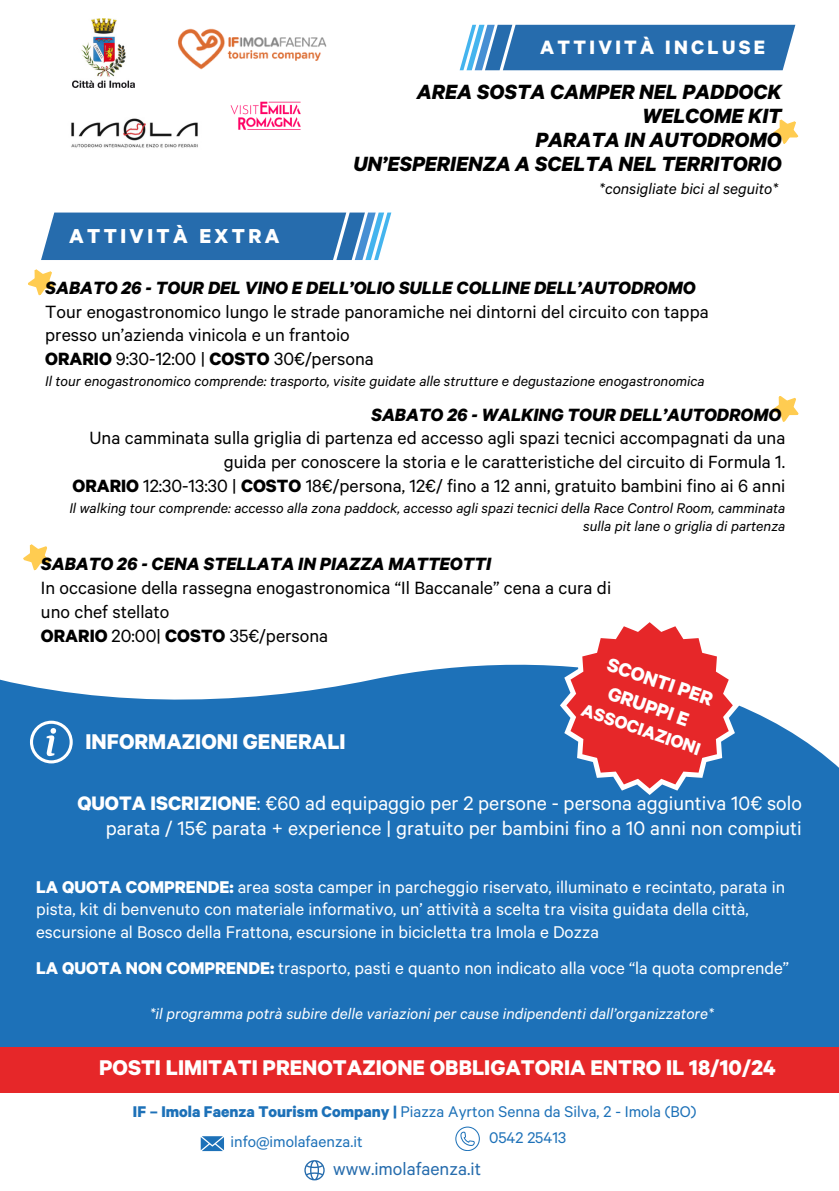
<style>
.page{position:relative;width:839px;height:1191px;background:#fff}
.page>*{position:absolute;margin:0;border:0;box-sizing:border-box;transform-origin:0 0}
.t1{font:700 24px "Calibre";color:#fff}
.t2{font:italic 700 23.2px/24px "Calibre";color:#000;text-align:right}
.t3{font:700 22.8px "Calibre";letter-spacing:.15em;color:#fff}
.t4{font:22px/25.6px "Calibre";color:#fff;text-align:right}
.t5{font:700 21.8px "Calibre";letter-spacing:.15em;color:#fff}
.t6{font:700 21.6px "Calibre";color:#fff}
.t7{font:20px/23.8px "Calibre";color:#000}
.t8{font:20px "Calibre";color:#266cad}
.t9{font:700 20px "Calibre";color:#fff}
.t10{font:19.2px/22.4px "Calibre";color:#fff}
.t11{font:17.4px "Calibre";color:#1d71b8}
.t12{font:italic 17.2px "Calibre";color:#fff}
.t13{font:italic 17.2px "Calibre";color:#000}
.t14{font:italic 15.8px/18.4px "Calibre";color:#000;text-align:right}
.s1{font-weight:700;font-style:italic}
.s2{font-weight:700}
</style>
<div class="page">
<div style="left:0;top:622px;width:838px;height:471px;background:#1d71b8"></div>
<svg style="left:773px;top:119px;width:26px;height:25px"></svg>
<svg style="left:459px;top:25px;width:336px;height:45px;background:#3779b5"></svg>
<svg style="left:0;top:622px;width:838px;height:145px"></svg>
<svg style="left:28px;top:213px;width:363px;height:83px"></svg>
<svg style="left:772px;top:396px;width:27px;height:26px"></svg>
<svg style="left:23px;top:544px;width:27px;height:27px"></svg>
<div style="left:0;top:1047px;width:838px;height:46px;background:#e62729"></div>
<img style="left:178px;top:28px;width:149px;height:42px">
<svg style="left:201px;top:1136px;width:23px;height:15px"></svg>
<svg style="left:455px;top:1127px;width:24px;height:24px"></svg>
<svg style="left:304px;top:1160px;width:21px;height:20px"></svg>
<svg style="left:560px;top:622px;width:179px;height:173px"></svg>
<img style="left:71px;top:118px;width:127px;height:30px">
<img style="left:73px;top:18px;width:61px;height:69px">
<img style="left:230px;top:101px;width:71px;height:29px">
<p class="t5" style="left:540px;top:40px;width:226px">ATTIVITÀ INCLUSE</p>
<h4 class="t2" style="left:353px;top:83px;width:430px">AREA SOSTA CAMPER NEL PADDOCK<br>WELCOME KIT<br>PARATA IN AUTODROMO<br>UN’ESPERIENZA A SCELTA NEL TERRITORIO</h4>
<h1 class="t3" style="left:69px;top:228px;width:212px">ATTIVITÀ EXTRA</h1>
<h3 class="t13" style="left:599px;top:183px;width:180px">*consigliate bici al seguito*</h3>
<p class="t7" style="left:45px;top:279px;width:665px"><span class="s1">SABATO 26 - TOUR DEL VINO E DELL’OLIO SULLE COLLINE DELL’AUTODROMO </span>Tour enogastronomico lungo le strade panoramiche nei dintorni del circuito con tappa presso un’azienda vinicola e un frantoio<br><span class="s2">ORARIO</span> 9:30-12:00 | <span class="s2">COSTO</span> 30€/persona</p>
<p class="t14" style="left:45px;top:375px;width:661px">Il tour enogastronomico comprende: trasporto, visite guidate alle strutture e degustazione enogastronomica</p>
<h4 class="t7" style="left:72px;top:406px;width:714px;text-align:right"><span class="s1">SABATO 26 - WALKING TOUR DELL’AUTODROMO<br></span>Una camminata sulla griglia di partenza ed accesso agli spazi tecnici accompagnati da una guida per conoscere la storia e le caratteristiche del circuito di Formula 1.<br><span class="s2">ORARIO</span> 12:30-13:30 | <span class="s2">COSTO</span> 18€/persona, 12€/ fino a 12 anni, gratuito bambini fino ai 6 anni</h4>
<h4 class="t14" style="left:69px;top:501px;width:717px">Il walking tour comprende: accesso alla zona paddock, accesso agli spazi tecnici della Race Control Room, camminata sulla pit lane o griglia di partenza</h4>
<p class="t7" style="left:41px;top:556px;width:571px"><span class="s1">SABATO 26 - CENA STELLATA IN PIAZZA MATTEOTTI<br></span>In occasione della rassegna enogastronomica “Il Baccanale” cena a cura di uno chef stellato<br><span class="s2">ORARIO</span> 20:00| <span class="s2">COSTO</span> 35€/persona</p>
<p class="t1" style="left:85px;top:734px;width:261px">INFORMAZIONI GENERALI</p>
<h4 class="t6" style="left:610px;top:657px;width:112px;rotate:19deg">SCONTI PER</h4>
<p class="t6" style="left:611px;top:686px;width:86px;rotate:19deg">GRUPPI E</p>
<h3 class="t9" style="left:584px;top:703px;width:126px;rotate:19deg">ASSOCIAZIONI</h3>
<p class="t4" style="left:77px;top:794px;width:726px"><span class="s2">QUOTA ISCRIZIONE</span>: €60 ad equipaggio per 2 persone - persona aggiuntiva 10€ solo parata / 15€ parata + experience | gratuito per bambini fino a 10 anni non compiuti</p>
<p class="t10" style="left:36px;top:879px;width:750px"><span class="s2">LA QUOTA COMPRENDE:</span> area sosta camper in parcheggio riservato, illuminato e recintato, parata in pista, kit di benvenuto con materiale informativo, un’ attività a scelta tra visita guidata della città, escursione al Bosco della Frattona, escursione in bicicletta tra Imola e Dozza</p>
<h1 class="t10" style="left:36px;top:960px;width:754px"><span class="s2">LA QUOTA NON COMPRENDE:</span> trasporto, pasti e quanto non indicato alla voce “la quota comprende”</h1>
<p class="t12" style="left:150px;top:1008px;width:565px">*il programma potrà subire delle variazioni per cause indipendenti dall’organizzatore*</p>
<p class="t1" style="left:99px;top:1059px;width:678px">POSTI LIMITATI PRENOTAZIONE OBBLIGATORIA ENTRO IL 18/10/24</p>
<p class="t11" style="left:133px;top:1106px;width:565px"><span class="s2">IF – Imola Faenza Tourism Company |</span> Piazza Ayrton Senna da Silva, 2 - Imola (BO)</p>
<h1 class="t11" style="left:230px;top:1136px;width:133px">info@imolafaenza.it</h1>
<p class="t11" style="left:489px;top:1131px;width:79px">0542 25413</p>
<p class="t8" style="left:333px;top:1162px;width:149px">www.imolafaenza.it</p>
</div>
